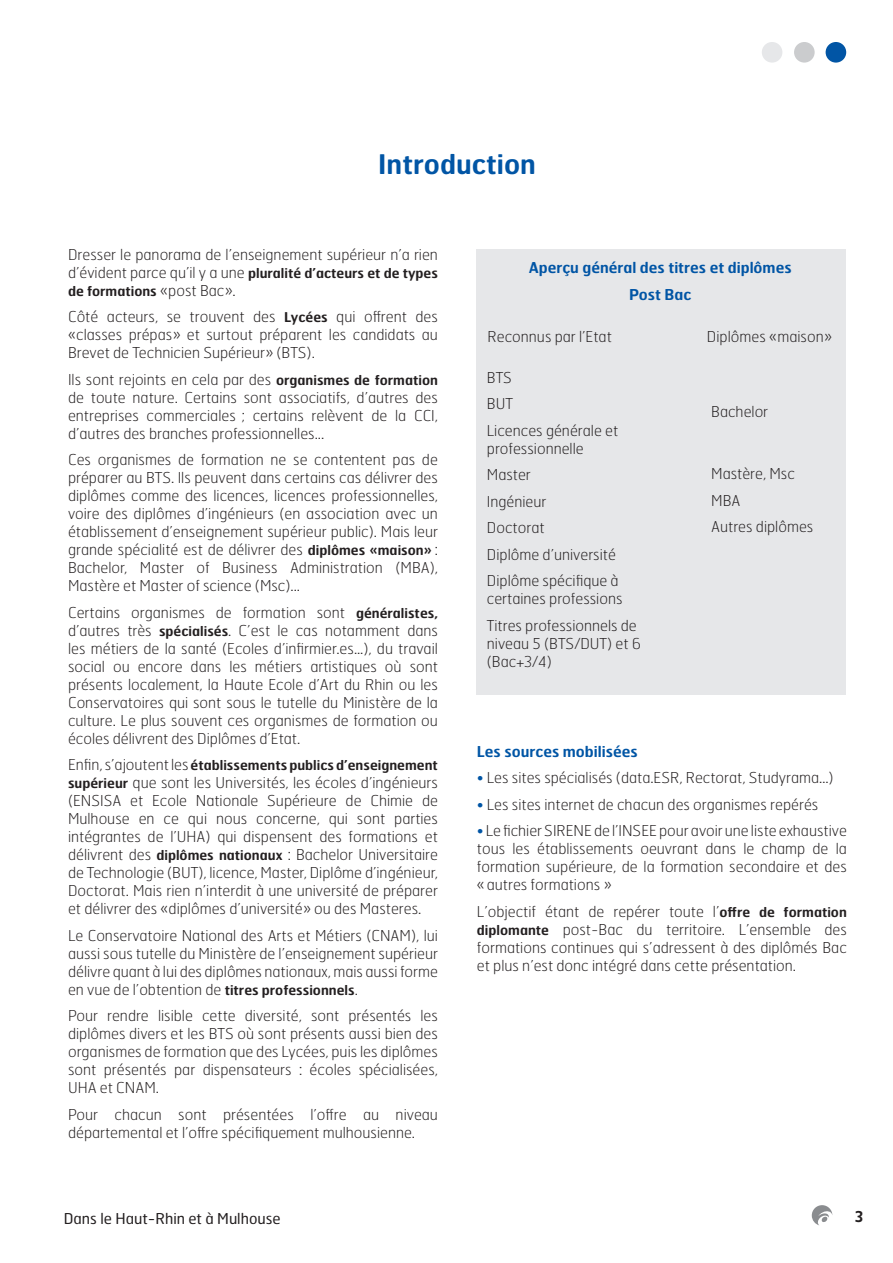
<style>
.page{position:relative;width:893px;height:1263px;background:#fff}
.page>*{position:absolute;margin:0;border:0;box-sizing:border-box;transform-origin:0 0}
.t1{font:600 27px "Hermes FB";color:#0155a5}
.t2{font:100 15px/18px "Hermes FB";color:#231f20;text-align:justify}
.t3{font:600 15px/26.5px "Hermes FB";color:#0155a5;text-align:center}
.t4{font:15px "Hermes FB";color:#231f20}
.t5{font:600 15px "Hermes FB";color:#231f20}
.t6{font:600 13.5px/18px "Hermes FB";color:#231f20}
.s1{font-weight:100;font-size:15px}
.s2{font-weight:600;font-size:13.5px}
.s3{color:#0155a5}
</style>
<div class="page">
<div style="left:826px;top:42px;width:20px;height:21px;background:#0155a5;border-radius:50%"></div>
<div style="left:794px;top:42px;width:21px;height:21px;background:#cbccce;border-radius:50%"></div>
<div style="left:762px;top:42px;width:20px;height:21px;background:#e6e7e9;border-radius:50%"></div>
<svg style="left:812px;top:1205px;width:20px;height:20px"></svg>
<div style="left:476px;top:249px;width:370px;height:445px;background:#e6e7e9"></div>
<h1 class="t1" style="left:378px;top:147px;width:159px">Introduction</h1>
<p class="t2" style="left:68px;top:245px;width:371px">Dresser le panorama de l’enseignement supérieur n’a rien</p>
<p class="t6" style="left:68px;top:263px;width:371px"><span class="s1">d’évident parce qu’il y a une</span> pluralité d’acteurs et de types de formations <span class="s1">«post Bac».</span></p>
<p class="t2" style="left:68px;top:307px;width:371px">Côté acteurs, se trouvent des <span class="s2">Lycées</span> qui offrent des «classes prépas» et surtout préparent les candidats au Brevet de Technicien Supérieur» (BTS).</p>
<p class="t2" style="left:68px;top:370px;width:371px">Ils sont rejoints en cela par des <span class="s2">organismes de formation </span>de toute nature. Certains sont associatifs, d’autres des entreprises commerciales ; certains relèvent de la CCI, d’autres des branches professionnelles...</p>
<p class="t2" style="left:68px;top:450px;width:371px">Ces organismes de formation ne se contentent pas de préparer au BTS. Ils peuvent dans certains cas délivrer des diplômes comme des licences, licences professionnelles, voire des diplômes d’ingénieurs (en association avec un établissement d’enseignement supérieur public). Mais leur grande spécialité est de délivrer des <span class="s2">diplômes «maison»</span> :<br>Bachelor, Master of Business Administration (MBA), Mastère et Master of science (Msc)...</p>
<p class="t2" style="left:68px;top:603px;width:371px">Certains organismes de formation sont <span class="s2">généralistes, </span>d’autres très <span class="s2">spécialisés</span>. C’est le cas notamment dans les métiers de la santé (Ecoles d’infirmier.es...), du travail social ou encore dans les métiers artistiques où sont présents localement, la Haute Ecole d’Art du Rhin ou les Conservatoires qui sont sous le tutelle du Ministère de la culture. Le plus souvent ces organismes de formation ou écoles délivrent des Diplômes d’Etat.</p>
<p class="t6" style="left:68px;top:756px;width:371px"><span class="s1">Enfin, s’ajoutent les</span> établissements publics d’enseignement</p>
<p class="t2" style="left:68px;top:773px;width:371px"><span class="s2">supérieur</span> que sont les Universités, les écoles d’ingénieurs (ENSISA et Ecole Nationale Supérieure de Chimie de Mulhouse en ce qui nous concerne, qui sont parties intégrantes de l’UHA) qui dispensent des formations et délivrent des <span class="s2">diplômes nationaux</span> : Bachelor Universitaire de Technologie (BUT), licence, Master, Diplôme d’ingénieur, Doctorat. Mais rien n’interdit à une université de préparer et délivrer des «diplômes d’université» ou des Masteres.</p>
<p class="t2" style="left:68px;top:926px;width:371px">Le Conservatoire National des Arts et Métiers (CNAM), lui aussi sous tutelle du Ministère de l’enseignement supérieur délivre quant à lui des diplômes nationaux, mais aussi forme en vue de l’obtention de <span class="s2">titres professionnels</span>.</p>
<p class="t2" style="left:68px;top:1006px;width:371px">Pour rendre lisible cette diversité, sont présentés les diplômes divers et les BTS où sont présents aussi bien des organismes de formation que des Lycées, puis les diplômes sont présentés par dispensateurs : écoles spécialisées, UHA et CNAM.</p>
<p class="t2" style="left:68px;top:1105px;width:371px">Pour chacun sont présentées l’offre au niveau départemental et l’offre spécifiquement mulhousienne.</p>
<p class="t3" style="left:529px;top:254px;width:264px">Aperçu général des titres et diplômes<br>Post Bac</p>
<p class="t2" style="left:488px;top:327px;width:126px">Reconnus par l’Etat</p>
<p class="t2" style="left:707px;top:327px;width:126px">Diplômes «maison»</p>
<p class="t2" style="left:487px;top:364px;width:133px;line-height:26.5px;text-align:left">BTS<br>BUT<br>Licences générale et</p>
<p class="t2" style="left:487px;top:435px;width:133px;line-height:26.5px;text-align:left">professionnelle<br>Master<br>Ingénieur<br>Doctorat<br>Diplôme d’université<br>Diplôme spécifique à</p>
<p class="t2" style="left:487px;top:585px;width:151px;line-height:26.5px">certaines professions<br>Titres professionnels de</p>
<p class="t2" style="left:487px;top:634px;width:156px">niveau 5 (BTS/DUT) et 6 (Bac+3/4)</p>
<p class="t2" style="left:711px;top:402px;width:59px">Bachelor</p>
<p class="t2" style="left:711px;top:460px;width:104px;line-height:26.5px;text-align:left">Mastère, Msc<br>MBA<br>Autres diplômes</p>
<p class="t3" style="left:477px;top:738px;width:162px">Les sources mobilisées</p>
<p class="t2" style="left:477px;top:768px;width:358px"><span class="s3">•</span> Les sites spécialisés (data.ESR, Rectorat, Studyrama…)</p>
<p class="t2" style="left:477px;top:795px;width:343px"><span class="s3">•</span> Les sites internet de chacun des organismes repérés</p>
<p class="t2" style="left:477px;top:821px;width:371px"><span class="s3">•</span> Le fichier SIRENE de l’INSEE pour avoir une liste exhaustive tous les établissements oeuvrant dans le champ de la formation supérieure, de la formation secondaire et des « autres formations »</p>
<p class="t2" style="left:477px;top:902px;width:371px">L’objectif étant de repérer toute l’<span class="s2">offre de formation diplomante</span> post-Bac du territoire. L’ensemble des formations continues qui s’adressent à des diplômés Bac et plus n’est donc intégré dans cette présentation.</p>
<p class="t4" style="left:64px;top:1209px;width:218px">Dans le Haut-Rhin et à Mulhouse</p>
<p class="t5" style="left:855px;top:1207px;width:10px">3</p>
</div>
